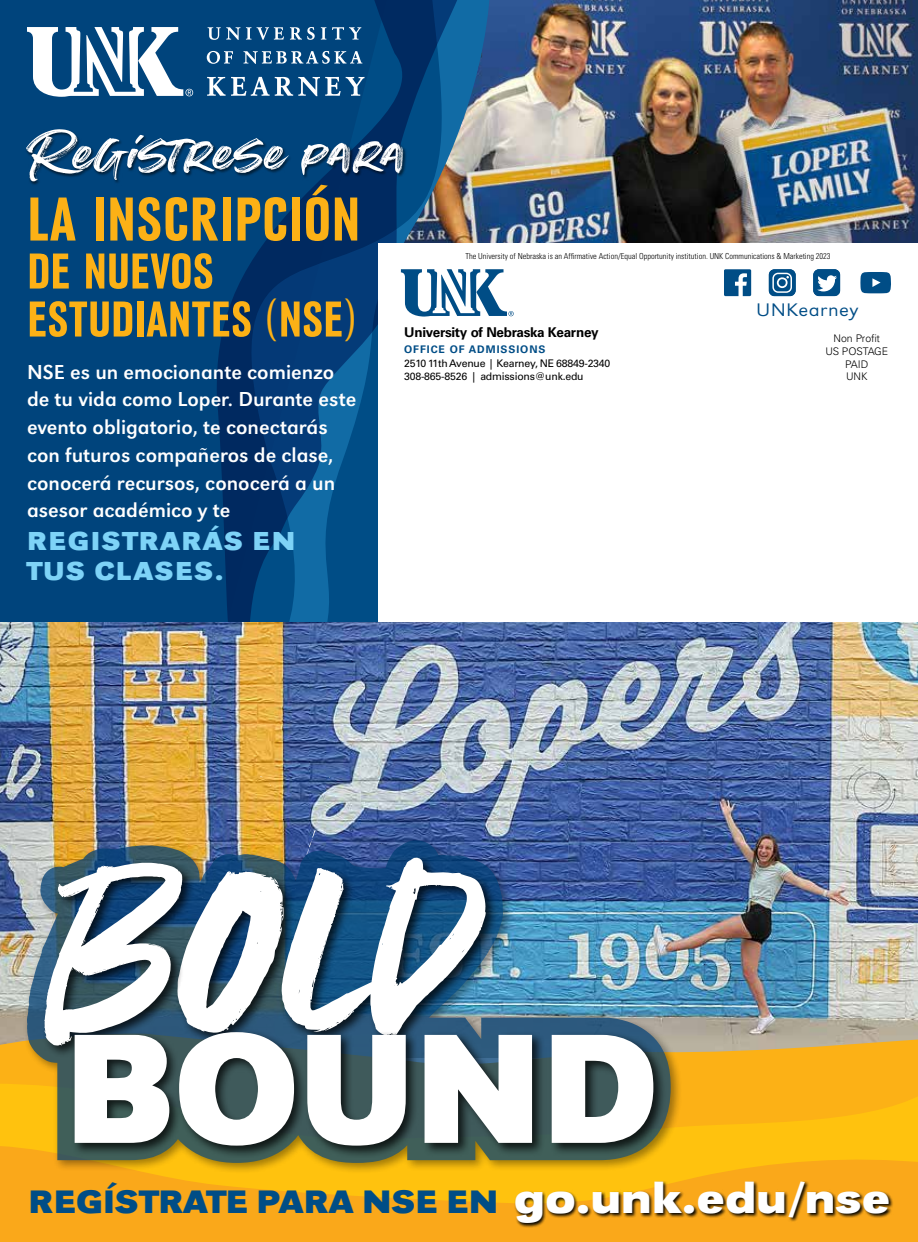
<style>
.page{position:relative;width:918px;height:1242px;background:#fff}
.page>*{position:absolute;margin:0;border:0;box-sizing:border-box;transform-origin:0 0}
.t1{font:78.9px "Summer Loving";letter-spacing:.02em;color:#fff;scale:1.15 1}
.t2{font:64.5px "URW Grotesk TOT Bol Con";letter-spacing:.01em;color:#fcb116}
.t3{font:52.5px/48px "URW Grotesk TOT Bol Con";letter-spacing:.01em;color:#fcb116}
.t4{font:33.75px "URW Grotesk TOT Bol Ext Wid";color:#004d86}
.t5{font:27px/30px "URW Grotesk TOT Bol Ext Wid";letter-spacing:.05em;color:#7ed3f7}
.t6{font:21px/27.8px "URW Grotesk";color:#fff}
.t7{font:18.9px "URW Grotesk TOT Lig Ext Wid";letter-spacing:.025em;color:#004d86}
.t8{font:700 13.5px "Univers LT Std";letter-spacing:-.02em;color:#000}
.t9{font:10.5px/13.5px "Univers LT Std";letter-spacing:-.02em;color:#000}
.t10{font:300 10.5px/12.6px "Univers LT Std";color:#000;text-align:center}
.t11{font:700 10.5px "Univers LT Std";letter-spacing:.09em;color:#004d86}
.t12{font:300 condensed 8.25px "Univers LT Std";color:#000}
.s1{font-family:"URW Grotesk";font-weight:300;font-size:46.5px}
.s2{font-size:44.85px;color:#fff}
.s3{font-size:38.85px;color:#fff}
</style>
<div class="page">
<img style="left:619px;top:0;width:299px;height:243px">
<img style="left:523px;top:0;width:96px;height:243px">
<div style="left:0;top:0;width:78px;height:622px;background:#00447c"></div>
<svg style="left:78px;top:0;width:413px;height:622px;background:#08457b"></svg>
<svg style="left:208px;top:27px;width:32px;height:13px"></svg>
<svg style="left:246px;top:27px;width:38px;height:13px"></svg>
<svg style="left:290px;top:27px;width:25px;height:13px"></svg>
<svg style="left:321px;top:27px;width:5px;height:13px"></svg>
<svg style="left:332px;top:27px;width:29px;height:13px"></svg>
<svg style="left:207px;top:77px;width:158px;height:19px"></svg>
<svg style="left:207px;top:51px;width:26px;height:13px"></svg>
<svg style="left:244px;top:51px;width:118px;height:13px"></svg>
<svg style="left:27px;top:27px;width:166px;height:70px"></svg>
<div style="left:378px;top:243px;width:540px;height:378px;background:#fff"></div>
<svg style="left:401px;top:269px;width:113px;height:48px"></svg>
<img style="left:0;top:622px;width:918px;height:411px">
<div style="left:25px;top:128px;width:383px;height:57px;background:#000;opacity:.6"></div>
<svg style="left:81px;top:786px;width:15px;height:6px"></svg>
<svg style="left:120px;top:778px;width:4px;height:5px"></svg>
<svg style="left:813px;top:269px;width:27px;height:27px"></svg>
<svg style="left:860px;top:272px;width:31px;height:22px"></svg>
<svg style="left:724px;top:269px;width:27px;height:27px"></svg>
<svg style="left:769px;top:269px;width:27px;height:27px"></svg>
<svg style="left:0;top:1033px;width:918px;height:107px;background:#f3b425"></svg>
<svg style="left:0;top:1146px;width:918px;height:96px;background:#fbae17"></svg>
<div style="left:515px;top:1181px;width:379px;height:47px;background:#000;opacity:.95"></div>
<div style="left:23px;top:836px;width:659px;height:339px;background:#000;opacity:.5"></div>
<img style="left:27px;top:840px;width:644px;height:323px">
<div style="left:278px;top:855px;width:220px;height:194px;background:#000;opacity:.75"></div>
<div style="left:41px;top:859px;width:154px;height:199px;background:#000;opacity:.75"></div>
<img style="left:44px;top:804px;width:442px;height:242px">
<div style="left:71px;top:1029px;width:595px;height:129px;background:#000;opacity:.75"></div>
<svg style="left:75px;top:1032px;width:578px;height:114px"></svg>
<h1 class="t1" style="left:27px;top:106px;width:329px">Regístrese para</h1>
<h2 class="t2" style="left:27px;top:185px;width:335px">LA INSCRIPCIÓN</h2>
<h3 class="t3" style="left:27px;top:248px;width:331px">DE NUEVOS<br>ESTUDIANTES <span class="s1">(</span>NSE<span class="s1">)</span></h3>
<p class="t6" style="left:27px;top:358px;width:331px">NSE es un emocionante comienzo de tu vida como Loper. Durante este evento obligatorio, te conectarás con futuros compañeros de clase, conocerá recursos, conocerá a un asesor académico y te</p>
<p class="t5" style="left:27px;top:527px;width:270px">REGISTRARÁS EN<br>TUS CLASES.</p>
<p class="t12" style="left:465px;top:251px;width:367px">The University of Nebraska is an Affirmative Action/Equal Opportunity institution. UNK Communications &amp; Marketing 2023</p>
<p class="t8" style="left:404px;top:324px;width:196px">University of Nebraska Kearney</p>
<p class="t11" style="left:404px;top:343px;width:143px">OFFICE OF ADMISSIONS</p>
<p class="t9" style="left:404px;top:356px;width:208px">2510 11th Avenue | Kearney, NE 68849-2340<br>308-865-8526 | admissions@unk.edu</p>
<p class="t7" style="left:756px;top:299px;width:103px">UNKearney</p>
<p class="t10" style="left:825px;top:332px;width:64px">Non Profit<br>US POSTAGE<br>PAID<br>UNK</p>
<h3 class="t4" style="left:28px;top:1181px;width:863px">REGÍSTRATE PARA NSE EN <span class="s2">go.unk.edu</span><span class="s3">/</span><span class="s2">nse</span></h3>
</div>
